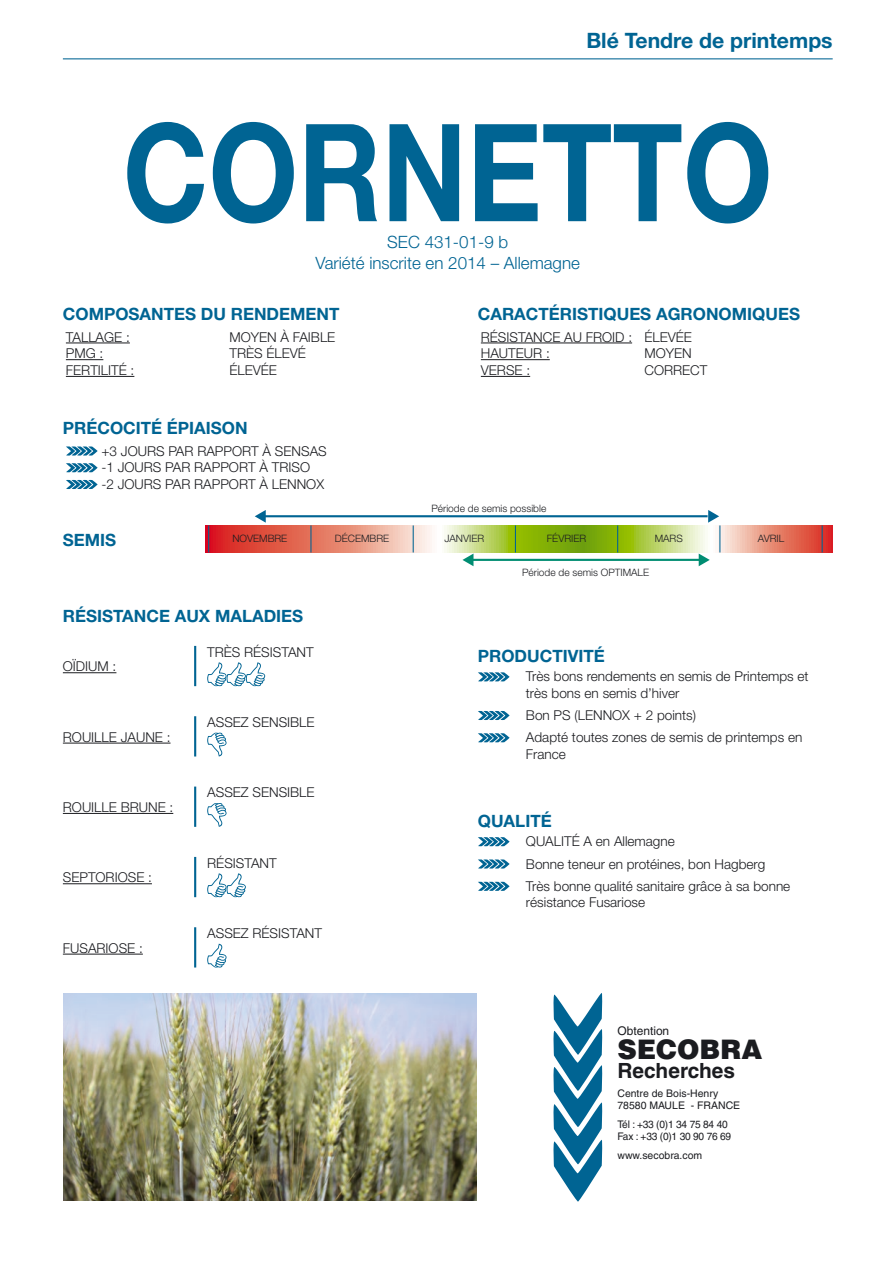
<style>
.page{position:relative;width:893px;height:1263px;background:#fff}
.page>*{position:absolute;margin:0;border:0;box-sizing:border-box;transform-origin:0 0}
.t1{font:700 135.75px "Helvetica Neue";color:#006493;scale:.85 1}
.t2{font:900 26.85px "Helvetica";color:#1b1c20}
.t3{font:700 21.15px "Helvetica Neue";color:#006493}
.t4{font:700 20.85px "Helvetica";color:#1b1c20}
.t5{font:700 16.95px "Helvetica Neue";color:#006493}
.t6{font:300 16.95px/20.4px "Helvetica Neue";color:#006493;text-align:center}
.t7{font:300 13.65px/16.8px "Helvetica Neue";color:#1b1c20}
.t8{font:12px "Helvetica";color:#1b1c20}
.t9{font:10.5px/12.6px "Helvetica";color:#1b1c20}
.t10{font:10.5px/12.6px "Helvetica";letter-spacing:-.02em;color:#1b1c20}
.t11{font:300 10.2px "Helvetica Neue";color:#1b1c20}
</style>
<div class="page">
<svg style="left:553px;top:993px;width:50px;height:209px"></svg>
<hr style="left:63px;top:58px;width:770px;height:1px;background:#006493">
<hr style="left:66px;top:343px;width:64px;height:1px;background:#1b1c20">
<hr style="left:66px;top:359px;width:37px;height:1px;background:#1b1c20">
<hr style="left:66px;top:376px;width:68px;height:1px;background:#1b1c20">
<hr style="left:481px;top:343px;width:151px;height:1px;background:#1b1c20">
<hr style="left:481px;top:359px;width:69px;height:1px;background:#1b1c20">
<hr style="left:481px;top:376px;width:49px;height:1px;background:#1b1c20">
<svg style="left:66px;top:446px;width:32px;height:10px"></svg>
<svg style="left:66px;top:463px;width:32px;height:9px"></svg>
<svg style="left:66px;top:480px;width:32px;height:9px"></svg>
<svg style="left:478px;top:672px;width:32px;height:9px"></svg>
<svg style="left:478px;top:711px;width:32px;height:9px"></svg>
<svg style="left:478px;top:733px;width:32px;height:9px"></svg>
<svg style="left:478px;top:837px;width:32px;height:9px"></svg>
<svg style="left:478px;top:859px;width:32px;height:10px"></svg>
<svg style="left:478px;top:882px;width:32px;height:9px"></svg>
<hr style="left:194px;top:646px;width:2px;height:40px;background:#006493">
<hr style="left:194px;top:716px;width:2px;height:40px;background:#006493">
<hr style="left:194px;top:786px;width:2px;height:41px;background:#006493">
<hr style="left:194px;top:857px;width:2px;height:40px;background:#006493">
<hr style="left:194px;top:927px;width:2px;height:40px;background:#006493">
<hr style="left:63px;top:672px;width:53px;height:1px;background:#1b1c20">
<svg style="left:207px;top:662px;width:58px;height:24px"></svg>
<hr style="left:63px;top:743px;width:108px;height:1px;background:#1b1c20">
<svg style="left:207px;top:733px;width:20px;height:23px"></svg>
<hr style="left:63px;top:813px;width:110px;height:1px;background:#1b1c20">
<svg style="left:207px;top:803px;width:20px;height:24px"></svg>
<hr style="left:63px;top:883px;width:89px;height:1px;background:#1b1c20">
<svg style="left:207px;top:873px;width:39px;height:24px"></svg>
<hr style="left:63px;top:954px;width:80px;height:1px;background:#1b1c20">
<svg style="left:207px;top:944px;width:20px;height:23px"></svg>
<img style="left:64px;top:994px;width:413px;height:206px">
<svg style="left:205px;top:525px;width:628px;height:27px;background:#cca063"></svg>
<svg style="left:208px;top:525px;width:1px;height:27px"></svg>
<svg style="left:310px;top:525px;width:1px;height:27px"></svg>
<svg style="left:413px;top:525px;width:1px;height:27px"></svg>
<svg style="left:515px;top:525px;width:1px;height:27px"></svg>
<svg style="left:617px;top:525px;width:1px;height:27px"></svg>
<svg style="left:822px;top:525px;width:1px;height:27px"></svg>
<hr style="left:265px;top:515px;width:443px;height:2px;background:#006493">
<svg style="left:255px;top:510px;width:11px;height:13px"></svg>
<hr style="left:472px;top:559px;width:227px;height:2px;background:#008d72">
<svg style="left:462px;top:554px;width:11px;height:12px"></svg>
<svg style="left:699px;top:510px;width:21px;height:56px"></svg>
<h3 class="t3" style="left:586px;top:27px;width:248px">Blé Tendre de printemps</h3>
<h1 class="t1" style="left:123px;top:89px;width:766px">CORNETTO</h1>
<p class="t6" style="left:316px;top:232px;width:266px">SEC 431-01-9 b<br>Variété inscrite en 2014 – Allemagne</p>
<p class="t5" style="left:63px;top:303px;width:278px">COMPOSANTES DU RENDEMENT</p>
<p class="t5" style="left:478px;top:303px;width:324px">CARACTÉRISTIQUES AGRONOMIQUES</p>
<p class="t7" style="left:66px;top:328px;width:65px">TALLAGE :</p>
<p class="t7" style="left:229px;top:328px;width:107px">MOYEN À FAIBLE</p>
<p class="t7" style="left:66px;top:345px;width:39px">PMG :</p>
<p class="t7" style="left:229px;top:345px;width:78px">TRÈS ÉLEVÉ</p>
<p class="t7" style="left:66px;top:361px;width:70px">FERTILITÉ :</p>
<p class="t7" style="left:229px;top:361px;width:49px">ÉLEVÉE</p>
<p class="t5" style="left:63px;top:417px;width:186px">PRÉCOCITÉ ÉPIAISON</p>
<p class="t7" style="left:101px;top:442px;width:227px">+3 JOURS PAR RAPPORT À SENSAS -1 JOURS PAR RAPPORT À TRISO<br>-2 JOURS PAR RAPPORT À LENNOX</p>
<p class="t7" style="left:481px;top:328px;width:213px">RÉSISTANCE AU FROID : ÉLEVÉE<br>HAUTEUR :</p>
<p class="t7" style="left:644px;top:345px;width:49px">MOYEN</p>
<p class="t7" style="left:481px;top:361px;width:51px">VERSE :</p>
<p class="t7" style="left:644px;top:361px;width:64px">CORRECT</p>
<p class="t11" style="left:431px;top:502px;width:116px">Période de semis possible</p>
<p class="t5" style="left:63px;top:530px;width:55px">SEMIS</p>
<p class="t11" style="left:232px;top:532px;width:56px">NOVEMBRE</p>
<p class="t11" style="left:335px;top:532px;width:56px">DÉCEMBRE</p>
<p class="t11" style="left:444px;top:532px;width:41px">JANVIER</p>
<p class="t11" style="left:547px;top:532px;width:41px">FÉVRIER</p>
<p class="t11" style="left:655px;top:532px;width:30px">MARS</p>
<p class="t11" style="left:758px;top:532px;width:28px">AVRIL</p>
<p class="t11" style="left:522px;top:566px;width:128px">Période de semis OPTIMALE</p>
<p class="t5" style="left:63px;top:606px;width:242px">RÉSISTANCE AUX MALADIES</p>
<p class="t7" style="left:63px;top:658px;width:55px">OÏDIUM :</p>
<p class="t7" style="left:63px;top:728px;width:109px">ROUILLE JAUNE :</p>
<p class="t7" style="left:63px;top:798px;width:112px">ROUILLE BRUNE :</p>
<p class="t7" style="left:63px;top:869px;width:91px">SEPTORIOSE :</p>
<p class="t7" style="left:63px;top:939px;width:81px">FUSARIOSE :</p>
<p class="t7" style="left:207px;top:643px;width:108px">TRÈS RÉSISTANT</p>
<p class="t7" style="left:207px;top:713px;width:109px">ASSEZ SENSIBLE</p>
<p class="t7" style="left:207px;top:784px;width:109px">ASSEZ SENSIBLE</p>
<p class="t7" style="left:207px;top:854px;width:71px">RÉSISTANT</p>
<p class="t7" style="left:207px;top:924px;width:116px">ASSEZ RÉSISTANT</p>
<p class="t5" style="left:478px;top:646px;width:128px">PRODUCTIVITÉ</p>
<p class="t7" style="left:526px;top:668px;width:284px;line-height:16.4px">Très bons rendements en semis de Printemps et très bons en semis d’hiver</p>
<p class="t7" style="left:526px;top:704px;width:278px;line-height:22.4px">Bon PS (LENNOX + 2 points)<br>Adapté toutes zones de semis de printemps en</p>
<p class="t7" style="left:526px;top:745px;width:41px">France</p>
<p class="t5" style="left:478px;top:811px;width:75px">QUALITÉ</p>
<p class="t7" style="left:526px;top:830px;width:266px;line-height:22.4px">QUALITÉ A en Allemagne<br>Bonne teneur en protéines, bon Hagberg<br>Très bonne qualité sanitaire grâce à sa bonne</p>
<p class="t7" style="left:526px;top:893px;width:121px">résistance Fusariose</p>
<p class="t8" style="left:617px;top:1024px;width:53px">Obtention</p>
<h2 class="t2" style="left:617px;top:1032px;width:146px">SECOBRA</h2>
<h3 class="t4" style="left:617px;top:1058px;width:119px">Recherches</h3>
<p class="t9" style="left:617px;top:1087px;width:124px">Centre de Bois-Henry<br>78580 MAULE - FRANCE</p>
<p class="t10" style="left:617px;top:1118px;width:115px">Tél : +33 (0)1 34 75 84 40<br>Fax : +33 (0)1 30 90 76 69</p>
<p class="t9" style="left:617px;top:1149px;width:86px">www.secobra.com</p>
</div>
